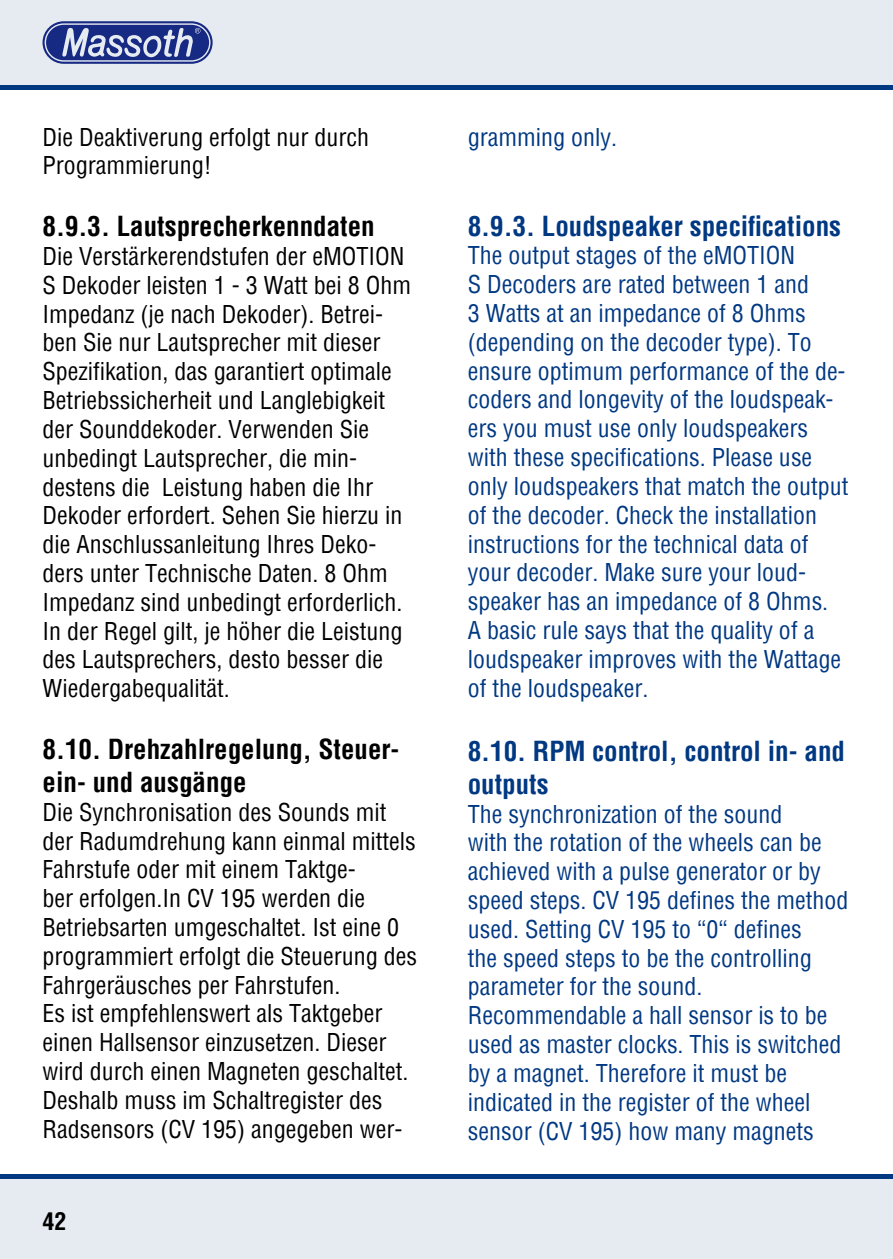
<style>
.page{position:relative;width:893px;height:1259px;background:#fff}
.page>*{position:absolute;margin:0;border:0;box-sizing:border-box;transform-origin:0 0}
.t1{font:700 condensed 27px/33px "Helvetica";color:#000}
.t2{font:700 condensed 27px/32.4px "Helvetica";color:#003882}
.t3{font:condensed 24px/28.8px "Helvetica";color:#000}
.t4{font:condensed 24px/28.8px "Helvetica";color:#003882}
.t5{font:700 condensed 24px "Helvetica";color:#000}
</style>
<div class="page">
<div style="left:0;top:1174px;width:893px;height:85px;background:#e6ebf2"></div>
<div style="left:0;top:0;width:893px;height:85px;background:#e6ebf2"></div>
<svg style="left:43px;top:21px;width:170px;height:43px"></svg>
<hr style="left:0;top:85px;width:893px;height:4px;background:#003882">
<hr style="left:0;top:1174px;width:893px;height:4px;background:#003882">
<p class="t3" style="left:43px;top:122px;width:328px">Die Deaktiverung erfolgt nur durch<br>Programmierung!</p>
<p class="t1" style="left:43px;top:210px;width:334px">8.9.3. Lautsprecherkenndaten</p>
<p class="t3" style="left:43px;top:242px;width:370px">Die Verstärkerendstufen der eMOTION S Dekoder leisten 1 - 3 Watt bei 8 Ohm Impedanz (je nach Dekoder). Betrei&shy;ben Sie nur Lautsprecher mit dieser Spezifikation, das garantiert optimale Betriebssicherheit und Langlebigkeit der Sounddekoder. Verwenden Sie unbedingt Lautsprecher, die min&shy;destens die Leistung haben die Ihr Dekoder erfordert. Sehen Sie hierzu in die Anschlussanleitung Ihres Deko&shy;ders unter Technische Daten. 8 Ohm Impedanz sind unbedingt erforderlich.<br>In der Regel gilt, je höher die Leistung des Lautsprechers, desto besser die Wiedergabequalität.</p>
<p class="t1" style="left:43px;top:732px;width:358px">8.10. Drehzahlregelung, Steuer&shy;ein- und ausgänge</p>
<p class="t3" style="left:43px;top:797px;width:376px">Die Synchronisation des Sounds mit der Radumdrehung kann einmal mittels Fahrstufe oder mit einem Taktge-<br>ber erfolgen.In CV 195 werden die Betriebsarten umgeschaltet. Ist eine 0 programmiert erfolgt die Steuerung des Fahrgeräusches per Fahrstufen.<br>Es ist empfehlenswert als Taktgeber einen Hallsensor einzusetzen. Dieser wird durch einen Magneten geschaltet.<br>Deshalb muss im Schaltregister des Radsensors (CV 195) angegeben wer-</p>
<p class="t5" style="left:43px;top:1205px;width:25px">42</p>
<p class="t4" style="left:468px;top:122px;width:151px">gramming only.</p>
<p class="t2" style="left:468px;top:209px;width:375px">8.9.3. Loudspeaker specifications</p>
<p class="t4" style="left:468px;top:241px;width:382px">The output stages of the eMOTION<br>S Decoders are rated between 1 and<br>3 Watts at an impedance of 8 Ohms (depending on the decoder type). To ensure optimum performance of the de&shy;coders and longevity of the loudspeak&shy;ers you must use only loudspeakers with these specifications. Please use only loudspeakers that match the output of the decoder. Check the installation instructions for the technical data of your decoder. Make sure your loud&shy;speaker has an impedance of 8 Ohms.<br>A basic rule says that the quality of a loudspeaker improves with the Wattage of the loudspeaker.</p>
<p class="t2" style="left:468px;top:735px;width:379px">8.10. RPM control, control in- and outputs</p>
<p class="t4" style="left:468px;top:799px;width:382px">The synchronization of the sound<br>with the rotation of the wheels can be achieved with a pulse generator or by speed steps. CV 195 defines the method used. Setting CV 195 to “0“ defines<br>the speed steps to be the controlling parameter for the sound.<br>Recommendable a hall sensor is to be used as master clocks. This is switched by a magnet. Therefore it must be indicated in the register of the wheel sensor (CV 195) how many magnets</p>
</div>
